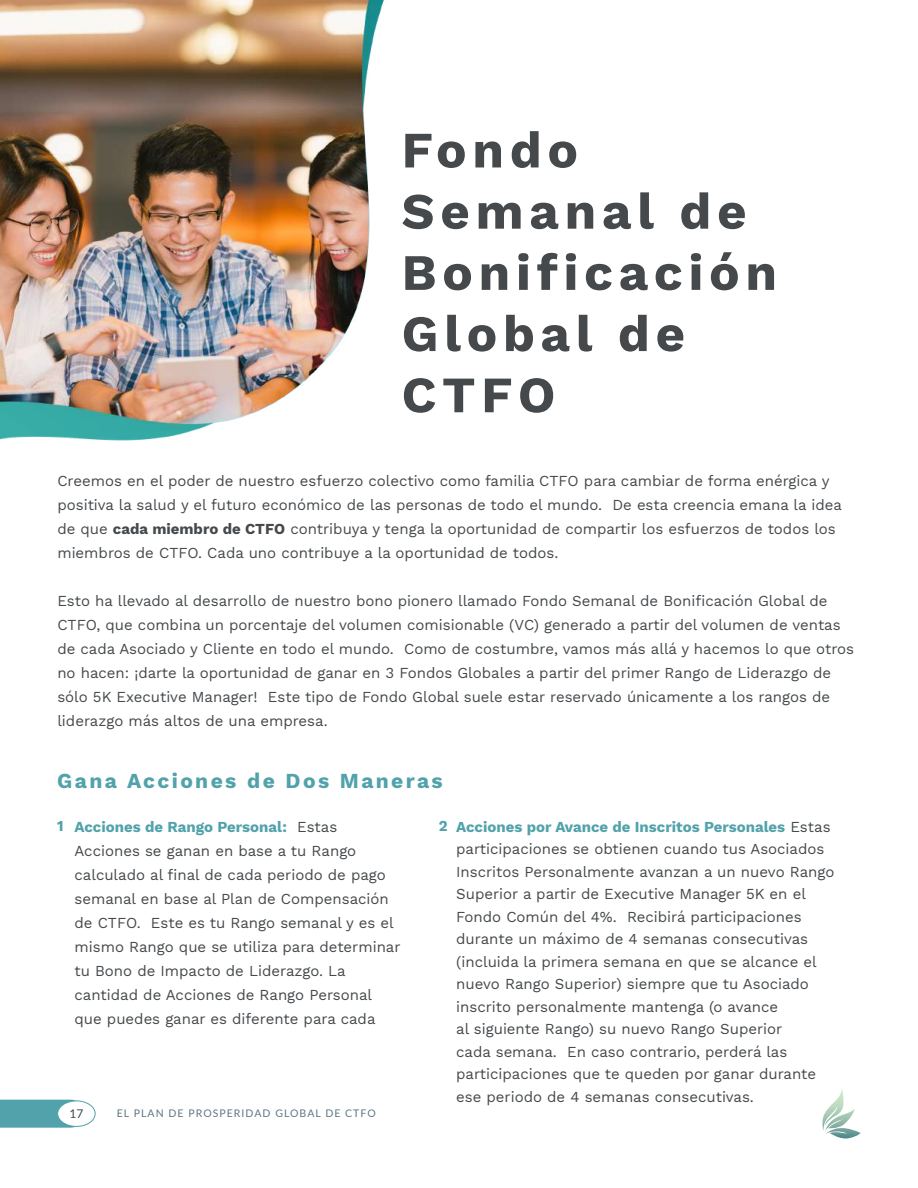
<style>
.page{position:relative;width:918px;height:1188px;background:#fff}
.page>*{position:absolute;margin:0;border:0;box-sizing:border-box;transform-origin:0 0}
.t1{font:51px/61.2px "Work Sans";letter-spacing:.115em;color:#45494c}
.t2{font:21px "Work Sans";letter-spacing:.115em;color:#51a2aa}
.t3{font:15px/24px "Work Sans";color:#45494c}
.t4{font:15px "Work Sans";color:#51a2aa}
.t5{font:12px "Lato";color:#45494c}
.t6{font:10.5px "Lato";letter-spacing:.1em;color:#5e7682}
.s1{color:#51a2aa}
</style>
<div class="page">
<img style="left:0;top:0;width:384px;height:441px">
<div style="left:0;top:1100px;width:85px;height:28px;background:#51a2aa"></div>
<div style="left:58px;top:1101px;width:37px;height:25px;background:#fff;border-radius:50%"></div>
<div style="left:57px;top:1101px;width:39px;height:26px;border:1px solid #51a2aa;border-radius:50%"></div>
<svg style="left:822px;top:1089px;width:39px;height:49px"></svg>
<h1 class="t1" style="left:402px;top:117px;width:377px">Fondo<br>Semanal de<br>Bonificación<br>Global de<br>CTFO</h1>
<p class="t3" style="left:57px;top:469px;width:786px">Creemos en el poder de nuestro esfuerzo colectivo como familia CTFO para cambiar de forma enérgica y positiva la salud y el futuro económico de las personas de todo el mundo. De esta creencia emana la idea de que cada miembro de CTFO contribuya y tenga la oportunidad de compartir los esfuerzos de todos los miembros de CTFO. Cada uno contribuye a la oportunidad de todos.</p>
<p class="t3" style="left:57px;top:589px;width:798px">Esto ha llevado al desarrollo de nuestro bono pionero llamado Fondo Semanal de Bonificación Global de CTFO, que combina un porcentaje del volumen comisionable (VC) generado a partir del volumen de ventas de cada Asociado y Cliente en todo el mundo. Como de costumbre, vamos más allá y hacemos lo que otros no hacen: ¡darte la oportunidad de ganar en 3 Fondos Globales a partir del primer Rango de Liderazgo de sólo 5K Executive Manager! Este tipo de Fondo Global suele estar reservado únicamente a los rangos de liderazgo más altos de una empresa.</p>
<h2 class="t2" style="left:57px;top:765px;width:387px">Gana Acciones de Dos Maneras</h2>
<p class="t4" style="left:57px;top:815px;width:8px">1</p>
<p class="t4" style="left:439px;top:815px;width:10px">2</p>
<p class="t3" style="left:75px;top:814px;width:328px"><span class="s1">Acciones de Rango Personal:</span> Estas Acciones se ganan en base a tu Rango calculado al final de cada periodo de pago semanal en base al Plan de Compensación de CTFO. Este es tu Rango semanal y es el mismo Rango que se utiliza para determinar tu Bono de Impacto de Liderazgo. La cantidad de Acciones de Rango Personal que puedes ganar es diferente para cada</p>
<p class="t3" style="left:456px;top:815px;width:380px;line-height:22.5px"><span class="s1">Acciones por Avance de Inscritos Personales</span> Estas participaciones se obtienen cuando tus Asociados Inscritos Personalmente avanzan a un nuevo Rango Superior a partir de Executive Manager 5K en el Fondo Común del 4%. Recibirá participaciones durante un máximo de 4 semanas consecutivas (incluida la primera semana en que se alcance el nuevo Rango Superior) siempre que tu Asociado inscrito personalmente mantenga (o avance<br>al siguiente Rango) su nuevo Rango Superior<br>cada semana. En caso contrario, perderá las participaciones que te queden por ganar durante ese periodo de 4 semanas consecutivas.</p>
<p class="t5" style="left:69px;top:1105px;width:15px">17</p>
<p class="t6" style="left:117px;top:1106px;width:261px">EL PLAN DE PROSPERIDAD GLOBAL DE CTFO</p>
</div>
